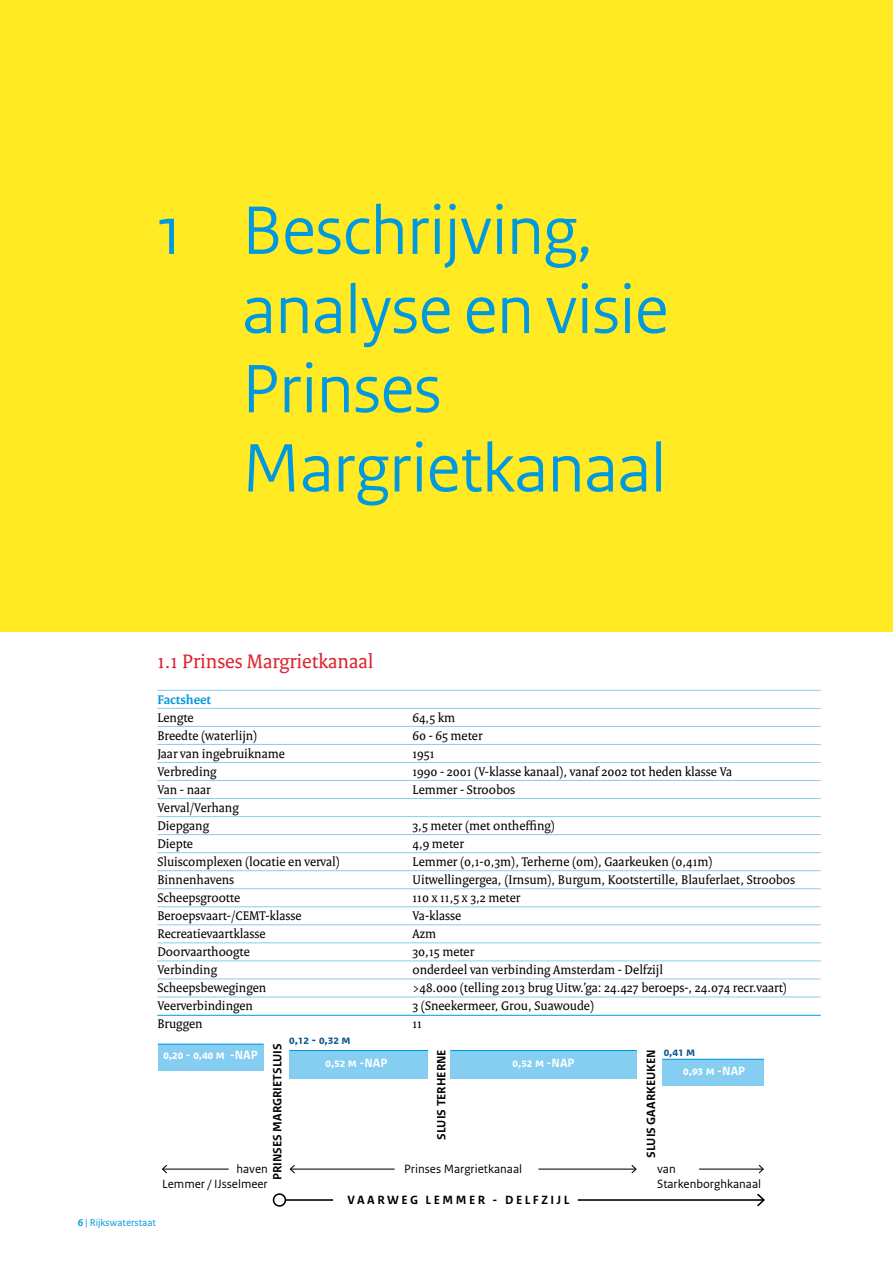
<style>
.page{position:relative;width:893px;height:1263px;background:#fff}
.page>*{position:absolute;margin:0;border:0;box-sizing:border-box;transform-origin:0 0}
.t1{font:72px/79.2px "Rijksoverheid Sans Heading";color:#0099e0}
.t2{font:21px "Rijksoverheid Serif";color:#dc242c}
.t3{font:13.5px/18px "Rijksoverheid Serif";color:#000}
.t4{font:700 13.5px "Rijksoverheid Serif";color:#0099e0}
.t5{font:12.6px/15.1px "Rijksoverheid Sans Text";color:#000;text-align:right}
.t6{font:700 12.6px "Rijksoverheid Sans Text";color:#000}
.t7{font:700 12.6px "Rijksoverheid Sans Text";color:#fff}
.t8{font:700 12.6px "Rijksoverheid Sans Text";letter-spacing:.2em;color:#000}
.t9{font:700 12.6px "Rijksoverheid Sans Text";color:#10598b}
.t10{font:10.5px "Rijksoverheid Sans Text";color:#0099e0}
.s1{font-weight:700}
</style>
<div class="page">
<div style="left:0;top:0;width:893px;height:631px;background:#ffea23"></div>
<hr style="left:157px;top:1015px;width:664px;height:1px;background:#0099e0">
<hr style="left:157px;top:996px;width:664px;height:1px;background:#85cef1">
<hr style="left:157px;top:978px;width:664px;height:1px;background:#85cef1">
<hr style="left:157px;top:960px;width:664px;height:1px;background:#85cef1">
<hr style="left:157px;top:942px;width:664px;height:1px;background:#85cef1">
<hr style="left:157px;top:924px;width:664px;height:1px;background:#85cef1">
<hr style="left:157px;top:906px;width:664px;height:1px;background:#85cef1">
<hr style="left:157px;top:888px;width:664px;height:1px;background:#85cef1">
<hr style="left:157px;top:870px;width:664px;height:1px;background:#85cef1">
<hr style="left:157px;top:852px;width:664px;height:1px;background:#85cef1">
<hr style="left:157px;top:834px;width:664px;height:1px;background:#85cef1">
<hr style="left:157px;top:816px;width:664px;height:1px;background:#85cef1">
<hr style="left:157px;top:798px;width:664px;height:1px;background:#85cef1">
<hr style="left:157px;top:780px;width:664px;height:1px;background:#85cef1">
<hr style="left:157px;top:762px;width:664px;height:1px;background:#85cef1">
<hr style="left:157px;top:744px;width:664px;height:1px;background:#85cef1">
<hr style="left:157px;top:726px;width:664px;height:1px;background:#85cef1">
<hr style="left:157px;top:708px;width:664px;height:1px;background:#85cef1">
<hr style="left:157px;top:690px;width:664px;height:1px;background:#85cef1">
<div style="left:290px;top:1050px;width:138px;height:29px;background:#85cef1"></div>
<div style="left:158px;top:1044px;width:106px;height:27px;background:#85cef1"></div>
<hr style="left:290px;top:1050px;width:138px;height:1px;background:#0099e0">
<div style="left:451px;top:1050px;width:186px;height:29px;background:#85cef1"></div>
<hr style="left:451px;top:1050px;width:186px;height:1px;background:#0099e0">
<hr style="left:158px;top:1043px;width:106px;height:2px;background:#0099e0">
<div style="left:662px;top:1059px;width:102px;height:27px;background:#85cef1"></div>
<hr style="left:662px;top:1059px;width:102px;height:1px;background:#0099e0">
<hr style="left:699px;top:1168px;width:64px;height:1px;background:#000">
<svg style="left:759px;top:1165px;width:5px;height:8px"></svg>
<hr style="left:538px;top:1168px;width:98px;height:1px;background:#000">
<svg style="left:631px;top:1165px;width:6px;height:8px"></svg>
<hr style="left:291px;top:1168px;width:104px;height:1px;background:#000">
<svg style="left:290px;top:1165px;width:5px;height:8px"></svg>
<hr style="left:163px;top:1168px;width:66px;height:1px;background:#000">
<svg style="left:162px;top:1165px;width:5px;height:8px"></svg>
<hr style="left:578px;top:1199px;width:185px;height:2px;background:#000">
<svg style="left:757px;top:1193px;width:8px;height:13px"></svg>
<hr style="left:279px;top:1199px;width:54px;height:2px;background:#000">
<svg style="left:273px;top:1193px;width:13px;height:14px"></svg>
<h1 class="t1" style="left:242px;top:192px;width:427px;text-indent:-85px">1 Beschrijving, analyse en visie<br>Prinses<br>Margrietkanaal</h1>
<h2 class="t2" style="left:157px;top:649px;width:218px">1.1 Prinses Margrietkanaal</h2>
<p class="t4" style="left:157px;top:691px;width:55px">Factsheet</p>
<p class="t3" style="left:157px;top:708px;width:184px">Lengte<br>Breedte (waterlijn)<br>Jaar van ingebruikname<br>Verbreding<br>Van - naar<br>Verval/Verhang<br>Diepgang<br>Diepte<br>Sluiscomplexen (locatie en verval)<br>Binnenhavens<br>Scheepsgrootte<br>Beroepsvaart-/CEMT-klasse<br>Recreatievaartklasse<br>Doorvaarthoogte<br>Verbinding<br>Scheepsbewegingen<br>Veerverbindingen<br>Bruggen</p>
<p class="t3" style="left:412px;top:708px;width:321px">64,5 km<br>60 - 65 meter<br>1951<br>1990 - 2001 (V-klasse kanaal), vanaf 2002 tot heden klasse Va<br>Lemmer - Stroobos</p>
<p class="t3" style="left:412px;top:816px;width:384px">3,5 meter (met ontheffing)<br>4,9 meter<br>Lemmer (0,1-0,3m), Terherne (0m), Gaarkeuken (0,41m)<br>Uitwellingergea, (Irnsum), Burgum, Kootstertille, Blauferlaet, Stroobos<br>110 x 11,5 x 3,2 meter<br>Va-klasse<br>Azm<br>30,15 meter<br>onderdeel van verbinding Amsterdam - Delfzijl<br>&gt;48.000 (telling 2013 brug Uitw.’ga: 24.427 beroeps-, 24.074 recr.vaart)<br>3 (Sneekermeer, Grou, Suawoude)<br>11</p>
<p class="t6" style="left:434px;top:1140px;width:92px;rotate:-90deg">SLUIS TERHERNE</p>
<p class="t6" style="left:644px;top:1158px;width:110px;rotate:-90deg">SLUIS GAARKEUKEN</p>
<p class="t9" style="left:289px;top:1033px;width:63px">0,12 - 0,32 M</p>
<p class="t6" style="left:270px;top:1180px;width:139px;rotate:-90deg">PRINSES MARGRIETSLUIS</p>
<p class="t9" style="left:664px;top:1045px;width:33px">0,41 M</p>
<p class="t7" style="left:163px;top:1048px;width:96px">0,20 - 0,40 M -NAP</p>
<p class="t7" style="left:513px;top:1056px;width:63px">0,52 M -NAP</p>
<p class="t7" style="left:325px;top:1056px;width:63px">0,52 M -NAP</p>
<p class="t7" style="left:683px;top:1063px;width:63px">0,93 M -NAP</p>
<p class="t5" style="left:162px;top:1161px;width:107px">haven<br>Lemmer / IJsselmeer</p>
<p class="t5" style="left:404px;top:1161px;width:119px">Prinses Margrietkanaal</p>
<p class="t5" style="left:657px;top:1161px;width:106px;text-align:left">van<br>Starkenborghkanaal</p>
<p class="t8" style="left:348px;top:1193px;width:223px">VAARWEG LEMMER - DELFZIJL</p>
<p class="t10" style="left:78px;top:1216px;width:80px"><span class="s1">6</span> | Rijkswaterstaat</p>
</div>
